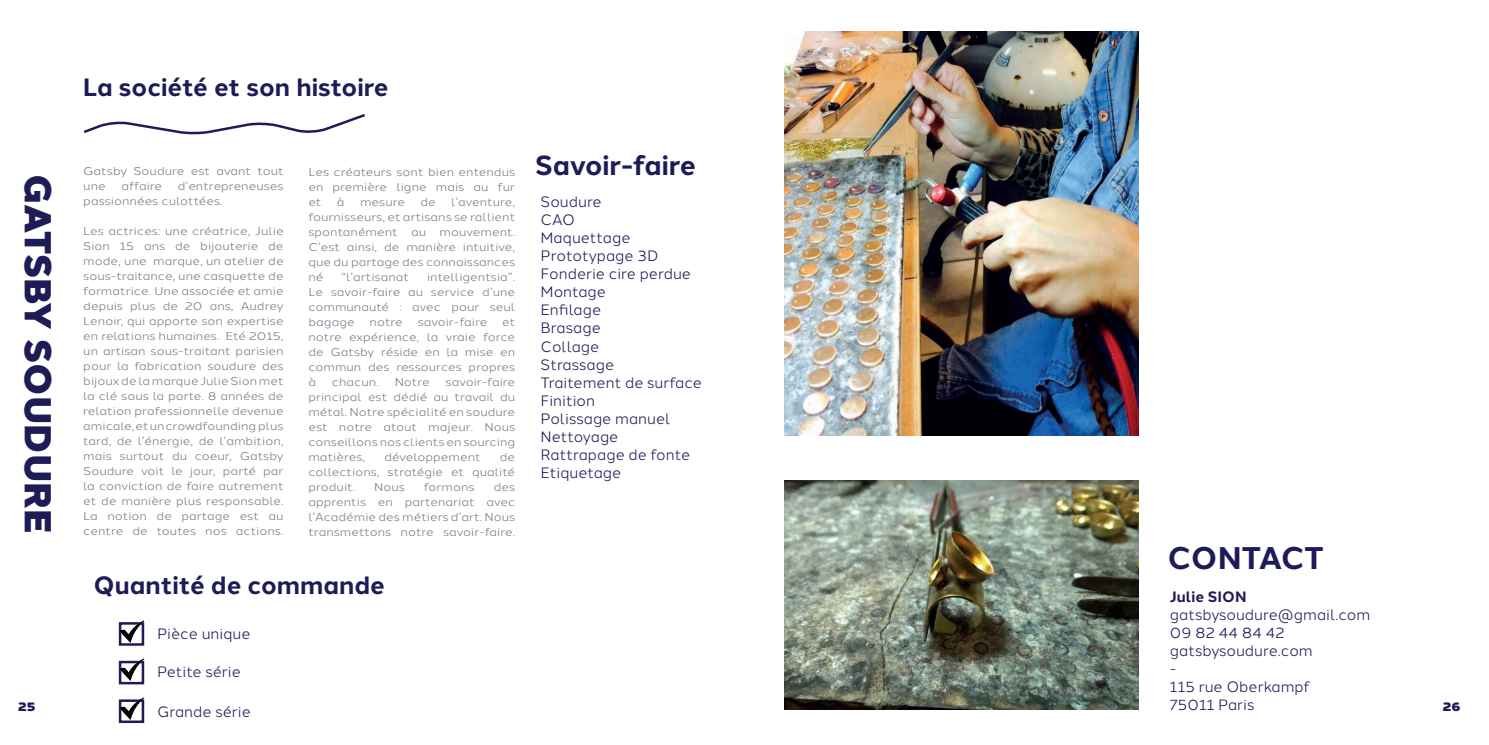
<style>
.page{position:relative;width:1489px;height:745px;background:#fff}
.page>*{position:absolute;margin:0;border:0;box-sizing:border-box;transform-origin:0 0}
.t1{font:900 37.5px "Halcom";color:#1e1c57}
.t2{font:700 31.25px "Halcom";letter-spacing:-.005em;color:#1e1c57}
.t3{font:700 27.5px "Halcom";color:#1e1c57}
.t4{font:700 25px "Halcom";color:#1e1c57}
.t5{font:15px/18px "Halcom";color:#1e1c57}
.t6{font:700 15px "Halcom";color:#1e1c57}
.t7{font:900 12.38px "Halcom";color:#1e1c57;scale:1.11 1}
.t8{font:11.25px/15px "Halcom";color:#797c8d;text-align:justify;scale:1.11 1}
</style>
<div class="page">
<svg style="left:83px;top:114px;width:282px;height:21px"></svg>
<div style="left:119px;top:660px;width:25px;height:24px;border:2px solid #1e1c57"></div>
<img style="left:118px;top:697px;width:27px;height:25px">
<img style="left:118px;top:658px;width:27px;height:25px">
<img style="left:118px;top:620px;width:27px;height:25px">
<img style="left:784px;top:31px;width:354px;height:404px">
<img style="left:784px;top:480px;width:354px;height:229px">
<p class="t1" style="left:68px;top:174px;width:360px;rotate:90deg">GATSBY SOUDURE</p>
<p class="t4" style="left:83px;top:67px;width:307px">La société et son histoire</p>
<p class="t8" style="left:83px;top:162px;width:182px">Gatsby Soudure est avant tout une</p>
<p class="t8" style="left:83px;top:177px;width:182px;text-indent:94px">d’entrepreneuses passionnées culottées.</p>
<p class="t8" style="left:83px;top:222px;width:182px">Les actrices: une créatrice, Julie Sion 15 ans de bijouterie de mode, une marque, un atelier de sous-traitance, une casquette de formatrice. Une associée et amie depuis plus de 20 ans, Audrey Lenoir, qui apporte son expertise en relations humaines. Eté 2015, un artisan sous-traitant parisien pour la fabrication soudure des bijoux de la marque Julie Sion met la clé sous la porte. 8 années de relation professionnelle devenue amicale, et un crowdfounding plus tard, de l’énergie, de l’ambition, mais surtout du coeur, Gatsby Soudure voit le jour, porté par la conviction de faire autrement et de manière plus responsable.<br>La notion de partage est au centre de toutes nos actions.</p>
<p class="t8" style="left:121px;top:177px;width:38px">affaire</p>
<p class="t8" style="left:308px;top:163px;width:188px">Les créateurs sont bien entendus en première ligne mais au fur et</p>
<p class="t8" style="left:308px;top:193px;width:188px;text-indent:143px">l’aventure, fournisseurs, et artisans se rallient spontanément au mouvement.<br>C’est ainsi, de manière intuitive, que du partage des connaissances né</p>
<p class="t8" style="left:337px;top:193px;width:8px">à</p>
<p class="t8" style="left:360px;top:193px;width:42px">mesure</p>
<p class="t8" style="left:420px;top:193px;width:15px">de</p>
<p class="t8" style="left:341px;top:268px;width:62px">“l’artisanat</p>
<p class="t8" style="left:427px;top:268px;width:81px">intelligentsia”.</p>
<p class="t8" style="left:308px;top:283px;width:188px">Le savoir-faire au service d’une communauté : avec pour seul bagage</p>
<p class="t8" style="left:369px;top:313px;width:31px">notre</p>
<p class="t8" style="left:417px;top:313px;width:64px">savoir-faire</p>
<p class="t8" style="left:308px;top:313px;width:188px;text-indent:194px">et notre expérience, la vraie force de Gatsby réside en la mise en commun des ressources propres à</p>
<p class="t8" style="left:308px;top:373px;width:188px;text-indent:137px">savoir-faire principal est dédié au travail du métal. Notre spécialité en soudure est notre atout majeur. Nous conseillons nos clients en sourcing matières,</p>
<p class="t8" style="left:332px;top:373px;width:44px">chacun.</p>
<p class="t8" style="left:394px;top:373px;width:33px">Notre</p>
<p class="t8" style="left:384px;top:448px;width:88px">développement</p>
<p class="t8" style="left:308px;top:448px;width:188px;text-indent:191px">de collections, stratégie et qualité produit.</p>
<p class="t8" style="left:374px;top:478px;width:29px">Nous</p>
<p class="t8" style="left:424px;top:478px;width:47px">formons</p>
<p class="t8" style="left:308px;top:478px;width:188px;text-indent:185px">des apprentis en partenariat avec l’Académie des métiers d’art. Nous transmettons notre savoir-faire.</p>
<p class="t3" style="left:535px;top:143px;width:162px">Savoir-faire</p>
<p class="t5" style="left:540px;top:191px;width:63px">Soudure</p>
<p class="t5" style="left:540px;top:209px;width:36px">CAO</p>
<p class="t5" style="left:540px;top:227px;width:91px">Maquettage</p>
<p class="t5" style="left:540px;top:245px;width:119px">Prototypage 3D</p>
<p class="t5" style="left:540px;top:263px;width:152px">Fonderie cire perdue</p>
<p class="t5" style="left:540px;top:281px;width:67px">Montage</p>
<p class="t5" style="left:540px;top:299px;width:62px">Enfilage</p>
<p class="t5" style="left:540px;top:317px;width:62px">Brasage</p>
<p class="t5" style="left:540px;top:335px;width:60px">Collage</p>
<p class="t5" style="left:540px;top:353px;width:75px">Strassage</p>
<p class="t5" style="left:540px;top:371px;width:163px">Traitement de surface<br>Finition</p>
<p class="t5" style="left:540px;top:407px;width:131px">Polissage manuel</p>
<p class="t5" style="left:540px;top:425px;width:79px">Nettoyage</p>
<p class="t5" style="left:540px;top:443px;width:151px">Rattrapage de fonte</p>
<p class="t5" style="left:540px;top:461px;width:82px">Etiquetage</p>
<p class="t2" style="left:1167px;top:532px;width:158px">CONTACT</p>
<p class="t6" style="left:1169px;top:584px;width:78px">Julie SION</p>
<p class="t5" style="left:1169px;top:604px;width:202px">gatsbysoudure@gmail.com</p>
<p class="t5" style="left:1169px;top:622px;width:116px">09 82 44 84 42</p>
<p class="t5" style="left:1169px;top:640px;width:144px">gatsbysoudure.com</p>
<p class="t5" style="left:1169px;top:658px;width:8px">-</p>
<p class="t5" style="left:1169px;top:676px;width:141px">115 rue Oberkampf</p>
<p class="t4" style="left:93px;top:565px;width:293px">Quantité de commande</p>
<p class="t5" style="left:157px;top:622px;width:95px">Pièce unique</p>
<p class="t5" style="left:157px;top:660px;width:85px">Petite série</p>
<p class="t5" style="left:157px;top:701px;width:95px">Grande série</p>
<p class="t7" style="left:18px;top:695px;width:17px">25</p>
<p class="t5" style="left:1169px;top:694px;width:86px">75011 Paris</p>
<p class="t7" style="left:1442px;top:695px;width:17px">26</p>
</div>
